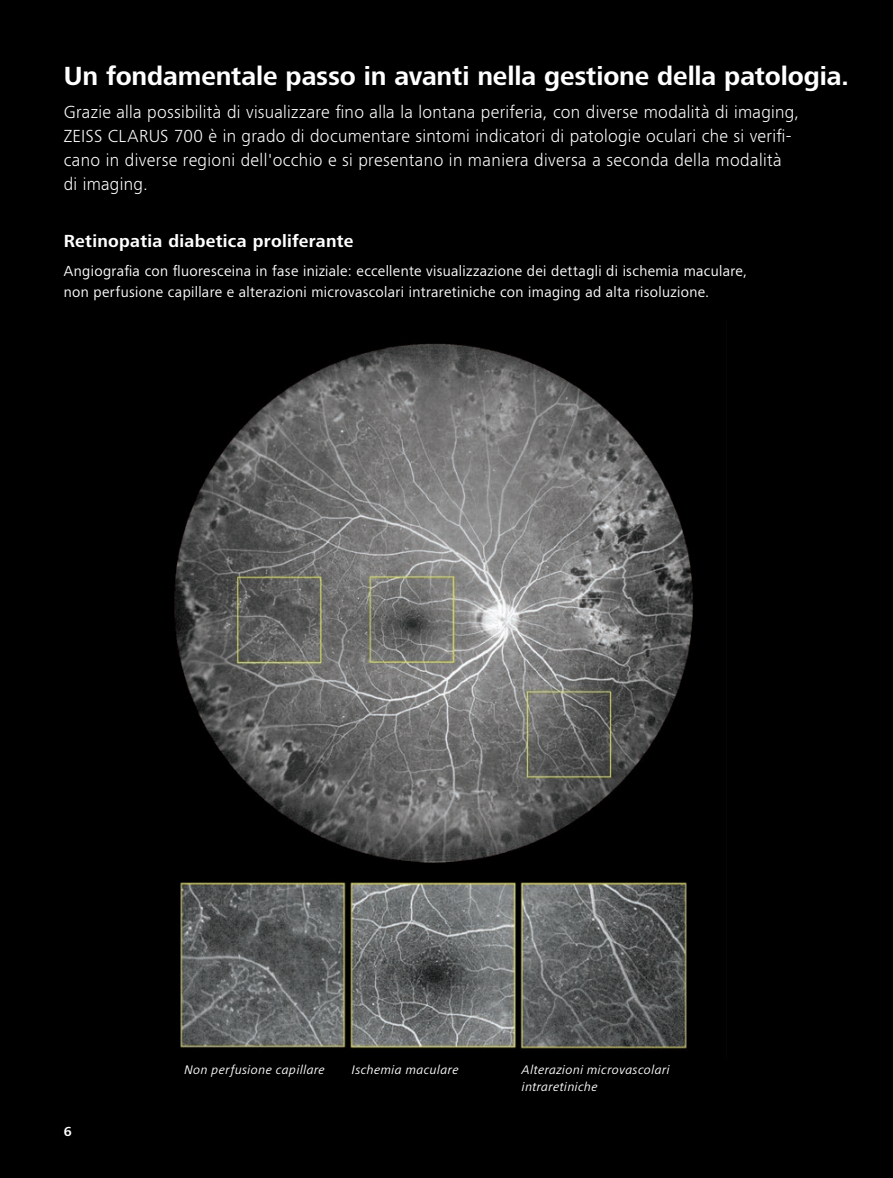
<style>
.page{position:relative;width:893px;height:1178px;background:#000}
.page>*{position:absolute;margin:0;border:0;box-sizing:border-box;transform-origin:0 0}
.t1{font:700 27px "ZEISS Frutiger Next W1 G";letter-spacing:-.005em;color:#fff}
.t2{font:300 18px/24px "ZEISS Frutiger Next W1 G";letter-spacing:.015em;color:#fff}
.t3{font:700 18px "ZEISS Frutiger Next W1 G";letter-spacing:.02em;color:#fff}
.t4{font:15px/21.3px "ZEISS Frutiger Next W1 G";letter-spacing:.02em;color:#fff}
.t5{font:700 13.5px "ZEISS Frutiger Next W1 G";color:#fff}
.t6{font:italic 12.75px/16.5px "ZEISS Frutiger Next W1 G";letter-spacing:.03em;color:#fff}
</style>
<div class="page">
<img style="left:174px;top:343px;width:519px;height:706px">
<h1 class="t1" style="left:64px;top:56px;width:787px">Un fondamentale passo in avanti nella gestione della patologia.</h1>
<p class="t2" style="left:64px;top:99px;width:737px">Grazie alla possibilità di visualizzare fino alla la lontana periferia, con diverse modalità di imaging, ZEISS CLARUS 700 è in grado di documentare sintomi indicatori di patologie oculari che si verifi&shy;cano in diverse regioni dell'occhio e si presentano in maniera diversa a seconda della modalità di imaging.</p>
<p class="t3" style="left:64px;top:228px;width:291px">Retinopatia diabetica proliferante</p>
<p class="t4" style="left:64px;top:260px;width:685px">Angiografia con fluoresceina in fase iniziale: eccellente visualizzazione dei dettagli di ischemia maculare, non perfusione capillare e alterazioni microvascolari intraretiniche con imaging ad alta risoluzione.</p>
<p class="t5" style="left:64px;top:1122px;width:9px">6</p>
<p class="t6" style="left:184px;top:1061px;width:142px">Non perfusione capillare</p>
<p class="t6" style="left:352px;top:1061px;width:108px">Ischemia maculare</p>
<p class="t6" style="left:522px;top:1061px;width:149px">Alterazioni microvascolari intraretiniche</p>
</div>
